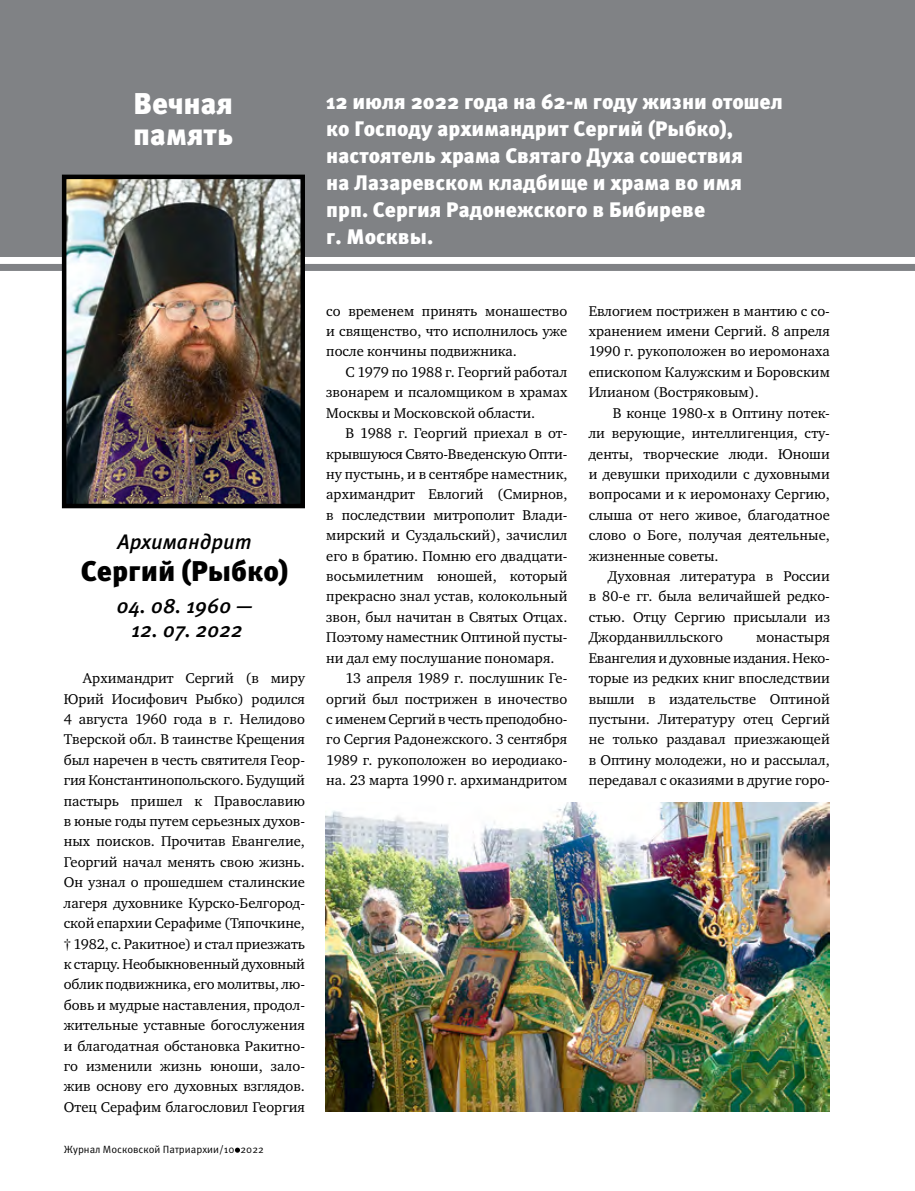
<style>
.page{position:relative;width:915px;height:1191px;background:#fff}
.page>*{position:absolute;margin:0;border:0;box-sizing:border-box;transform-origin:0 0}
.t1{font:900 30px/31.5px "Meta Pro";color:#fff}
.t2{font:900 28.5px "Meta Pro";color:#000}
.t3{font:900 21px/27px "Meta Pro";color:#fff}
.t4{font:italic 500 21px "Meta Pro";letter-spacing:-.005em;color:#000}
.t5{font:14.55px/20.4px "Charter ITC";color:#000;text-align:justify}
.t6{font:10.5px "Meta Pro";color:#000}
</style>
<div class="page">
<svg style="left:235px;top:1147px;width:5px;height:5px"></svg>
<div style="left:0;top:264px;width:914px;height:7px;background:#808285"></div>
<div style="left:0;top:0;width:914px;height:257px;background:#808285"></div>
<img style="left:67px;top:180px;width:233px;height:323px">
<div style="left:62px;top:175px;width:243px;height:333px;border:4px solid #000"></div>
<img style="left:326px;top:802px;width:503px;height:309px">
<h1 class="t1" style="left:133px;top:88px;width:102px">Вечная память</h1>
<h3 class="t3" style="left:326px;top:88px;width:458px">12 июля 2022 года на 62-м году жизни отошел ко Господу архимандрит Сергий (Рыбко), настоятель храма Святаго Духа сошествия<br>на Лазаревском кладбище и храма во имя прп. Сергия Радонежского в Бибиреве<br>г. Москвы.</h3>
<h3 class="t4" style="left:117px;top:528px;width:136px">Архимандрит</h3>
<h2 class="t2" style="left:81px;top:553px;width:209px">Сергий (Рыбко)</h2>
<h3 class="t4" style="left:116px;top:592px;width:138px">04. 08. 1960 —</h3>
<h3 class="t4" style="left:131px;top:616px;width:113px">12. 07. 2022</h3>
<p class="t5" style="left:64px;top:668px;width:243px;text-indent:19px">Архимандрит Сергий (в миру Юрий Иосифович Рыбко) родился 4 августа 1960 года в г. Нелидово Тверской обл. В таинстве Крещения был наречен в честь святителя Геор&shy;гия Константинопольского. Будущий пастырь пришел к Православию в юные годы путем серьезных духов&shy;ных поисков. Прочитав Евангелие, Георгий начал менять свою жизнь.<br>Он узнал о прошедшем сталинские лагеря духовнике Курско-Белгород&shy;ской епархии Серафиме (Тяпочкине, † 1982, с. Ракитное) и стал приезжать к старцу. Необыкновенный духовный облик подвижника, его молитвы, лю&shy;бовь и мудрые наставления, продол&shy;жительные уставные богослужения и благодатная обстановка Ракитно&shy;го изменили жизнь юноши, зало&shy;жив основу его духовных взглядов.<br>Отец Серафим благословил Георгия</p>
<p class="t6" style="left:64px;top:1142px;width:201px">Журнал Московской Патриархии/10 2022</p>
<p class="t5" style="left:326px;top:300px;width:242px">со временем принять монашество и священство, что исполнилось уже после кончины подвижника.</p>
<p class="t5" style="left:326px;top:362px;width:242px;text-indent:19px">С 1979 по 1988 г. Георгий работал звонарем и псаломщиком в храмах Москвы и Московской области.</p>
<p class="t5" style="left:345px;top:423px;width:223px">В 1988 г. Георгий приехал в от-</p>
<p class="t5" style="left:326px;top:443px;width:242px">крывшуюся Свято-Введенскую Опти-</p>
<p class="t5" style="left:326px;top:464px;width:243px">ну пустынь, и в сентябре наместник,</p>
<p class="t5" style="left:326px;top:484px;width:242px">архимандрит Евлогий (Смирнов,</p>
<p class="t5" style="left:326px;top:504px;width:242px">в последствии митрополит Влади-</p>
<p class="t5" style="left:326px;top:525px;width:242px">мирский и Суздальский), зачислил</p>
<p class="t5" style="left:326px;top:545px;width:242px">его в братию. Помню его двадцати-</p>
<p class="t5" style="left:326px;top:566px;width:242px">восьмилетним юношей, который</p>
<p class="t5" style="left:326px;top:586px;width:242px">прекрасно знал устав, колокольный</p>
<p class="t5" style="left:326px;top:606px;width:242px">звон, был начитан в Святых Отцах.</p>
<p class="t5" style="left:326px;top:627px;width:242px">Поэтому наместник Оптиной пусты-</p>
<p class="t5" style="left:326px;top:647px;width:230px">ни дал ему послушание пономаря.</p>
<p class="t5" style="left:345px;top:668px;width:223px">13 апреля 1989 г. послушник Ге-</p>
<p class="t5" style="left:326px;top:688px;width:242px">оргий был пострижен в иночество</p>
<p class="t5" style="left:326px;top:709px;width:242px">с именем Сергий в честь преподобно-</p>
<p class="t5" style="left:326px;top:729px;width:242px">го Сергия Радонежского. 3 сентября</p>
<p class="t5" style="left:326px;top:749px;width:242px">1989 г. рукоположен во иеродиако-</p>
<p class="t5" style="left:326px;top:770px;width:242px">на. 23 марта 1990 г. архимандритом</p>
<p class="t5" style="left:588px;top:300px;width:242px">Евлогием пострижен в мантию с со&shy;хранением имени Сергий. 8 апреля 1990 г. рукоположен во иеромонаха епископом Калужским и Боровским Илианом (Востряковым).</p>
<p class="t5" style="left:588px;top:402px;width:242px;text-indent:24px">В конце 1980-х в Оптину потек&shy;ли верующие, интеллигенция, сту&shy;денты, творческие люди. Юноши и девушки приходили с духовными вопросами и к иеромонаху Сергию, слыша от него живое, благодатное слово о Боге, получая деятельные, жизненные советы.</p>
<p class="t5" style="left:588px;top:566px;width:242px;text-indent:19px">Духовная литература в России в 80-е гг. была величайшей редко&shy;стью. Отцу Сергию присылали из Джорданвилльского</p>
<p class="t5" style="left:588px;top:627px;width:242px;text-indent:167px">монастыря Евангелия и духовные издания. Неко&shy;торые из редких книг впоследствии вышли в издательстве Оптиной пустыни. Литературу отец Сергий не только раздавал приезжающей в Оптину молодежи, но и рассылал, передавал с оказиями в другие горо-</p>
</div>
